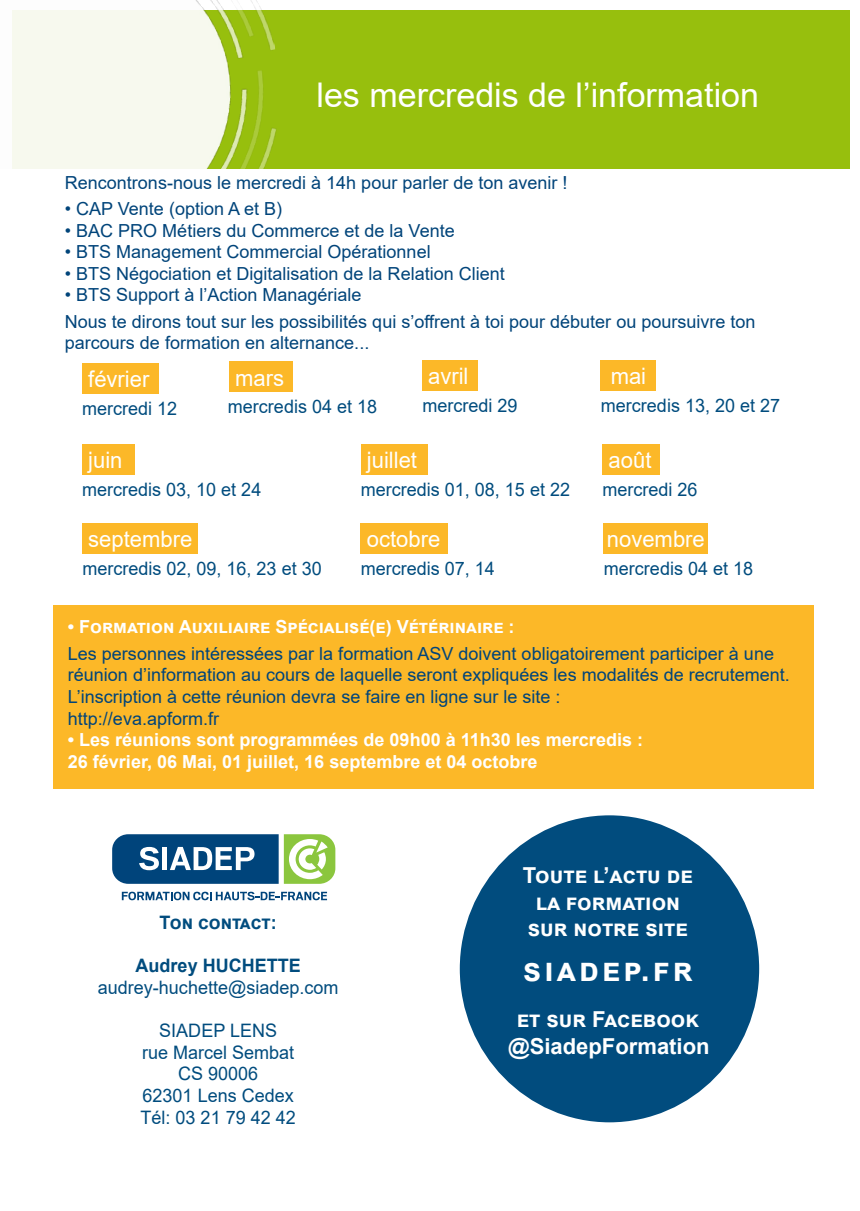
<style>
.page{position:relative;width:860px;height:1211px;background:#fff}
.page>*{position:absolute;margin:0;border:0;box-sizing:border-box;transform-origin:0 0}
.t1{font:34px "Arial";color:#fff}
.t2{font:700 32.4px "Arial";letter-spacing:.1em;color:#fff}
.t3{font:22.6px "Arial";color:#fff}
.t4{font:700 22px "Arial";color:#fff}
.t5{font:18.6px "Arial";color:#014c7e}
.t6{font:700 18.6px "Arial";color:#014c7e}
.t7{font:18px/21.6px "Arial";color:#00447a}
.t8{font:700 18px "Arial";color:#fff}
</style>
<div class="page">
<div style="left:53px;top:605px;width:760px;height:183px;background:#fcb828"></div>
<svg style="left:284px;top:834px;width:51px;height:50px"></svg>
<svg style="left:122px;top:891px;width:205px;height:9px"></svg>
<svg style="left:112px;top:834px;width:166px;height:50px"></svg>
<div style="left:13px;top:10px;width:836px;height:159px;background:#97bf0d"></div>
<img style="left:12px;top:0;width:264px;height:169px">
<div style="left:82px;top:363px;width:76px;height:31px;background:#fcb828"></div>
<div style="left:229px;top:361px;width:63px;height:31px;background:#fcb828"></div>
<div style="left:422px;top:360px;width:55px;height:30px;background:#fcb828"></div>
<div style="left:82px;top:444px;width:52px;height:30px;background:#fcb828"></div>
<div style="left:360px;top:444px;width:67px;height:30px;background:#fcb828"></div>
<div style="left:602px;top:444px;width:58px;height:30px;background:#fcb828"></div>
<div style="left:82px;top:523px;width:115px;height:31px;background:#fcb828"></div>
<div style="left:360px;top:523px;width:88px;height:31px;background:#fcb828"></div>
<div style="left:603px;top:523px;width:104px;height:31px;background:#fcb828"></div>
<div style="left:459px;top:815px;width:299px;height:307px;background:#014c7e;border-radius:50%"></div>
<div style="left:600px;top:360px;width:56px;height:30px;background:#fcb828"></div>
<p class="t1" style="left:316px;top:71px;width:444px">les mercredis de l’information</p>
<p class="t7" style="left:65px;top:171px;width:504px">Rencontrons-nous le mercredi à 14h pour parler de ton avenir !</p>
<p class="t7" style="left:65px;top:198px;width:219px">• CAP Vente (option A et B)</p>
<p class="t7" style="left:65px;top:219px;width:391px">• BAC PRO Métiers du Commerce et de la Vente</p>
<p class="t7" style="left:65px;top:241px;width:367px">• BTS Management Commercial Opérationnel</p>
<p class="t7" style="left:65px;top:262px;width:441px">• BTS Négociation et Digitalisation de la Relation Client</p>
<p class="t7" style="left:65px;top:284px;width:298px">• BTS Support à l’Action Managériale</p>
<p class="t7" style="left:65px;top:310px;width:691px">Nous te dirons tout sur les possibilités qui s’offrent à toi pour débuter ou poursuivre ton parcours de formation en alternance...</p>
<p class="t3" style="left:610px;top:360px;width:37px">mai</p>
<p class="t5" style="left:600px;top:392px;width:181px">mercredis 13, 20 et 27</p>
<p class="t3" style="left:428px;top:360px;width:42px">avril</p>
<p class="t5" style="left:422px;top:392px;width:97px">mercredi 29</p>
<p class="t3" style="left:88px;top:364px;width:63px">février</p>
<p class="t5" style="left:82px;top:396px;width:97px">mercredi 12</p>
<p class="t3" style="left:235px;top:362px;width:50px">mars</p>
<p class="t5" style="left:228px;top:393px;width:151px">mercredis 04 et 18</p>
<p class="t3" style="left:88px;top:444px;width:36px">juin</p>
<p class="t5" style="left:82px;top:476px;width:181px">mercredis 03, 10 et 24</p>
<p class="t3" style="left:88px;top:524px;width:105px">septembre</p>
<p class="t5" style="left:82px;top:555px;width:241px">mercredis 02, 09, 16, 23 et 30</p>
<p class="t3" style="left:366px;top:444px;width:52px">juillet</p>
<p class="t5" style="left:360px;top:476px;width:211px">mercredis 01, 08, 15 et 22</p>
<p class="t3" style="left:366px;top:524px;width:75px">octobre</p>
<p class="t5" style="left:360px;top:555px;width:136px">mercredis 07, 14</p>
<p class="t3" style="left:608px;top:444px;width:44px">août</p>
<p class="t5" style="left:602px;top:476px;width:97px">mercredi 26</p>
<p class="t3" style="left:606px;top:524px;width:99px">novembre</p>
<p class="t5" style="left:603px;top:555px;width:151px">mercredis 04 et 18</p>
<p class="t8" style="left:68px;top:614px;width:448px">• Formation Auxiliaire Spécialisé(e) Vétérinaire :</p>
<p class="t7" style="left:68px;top:642px;width:723px">Les personnes intéressées par la formation ASV doivent obligatoirement participer à une réunion d’information au cours de laquelle seront expliquées les modalités de recrutement.<br>L’inscription à cette réunion devra se faire en ligne sur le site :</p>
<p class="t7" style="left:68px;top:707px;width:153px">http://eva.apform.fr</p>
<p class="t8" style="left:68px;top:727px;width:576px">• Les réunions sont programmées de 09h00 à 11h30 les mercredis :</p>
<p class="t8" style="left:68px;top:749px;width:471px">26 février, 06 Mai, 01 juillet, 16 septembre et 04 octobre</p>
<p class="t6" style="left:159px;top:909px;width:119px">Ton contact:</p>
<p class="t6" style="left:135px;top:952px;width:167px">Audrey HUCHETTE</p>
<p class="t5" style="left:98px;top:974px;width:242px">audrey-huchette@siadep.com</p>
<p class="t5" style="left:159px;top:1017px;width:119px">SIADEP LENS</p>
<p class="t5" style="left:142px;top:1039px;width:154px">rue Marcel Sembat</p>
<p class="t5" style="left:178px;top:1061px;width:82px">CS 90006</p>
<p class="t5" style="left:142px;top:1082px;width:153px">62301 Lens Cedex</p>
<p class="t5" style="left:140px;top:1104px;width:157px">Tél: 03 21 79 42 42</p>
<p class="t4" style="left:522px;top:860px;width:171px">Toute l’actu de</p>
<p class="t4" style="left:535px;top:886px;width:146px">la formation</p>
<p class="t4" style="left:527px;top:913px;width:161px">sur notre site</p>
<p class="t2" style="left:523px;top:946px;width:163px">siadep.fr</p>
<p class="t4" style="left:516px;top:1004px;width:184px">et sur Facebook</p>
<p class="t4" style="left:508px;top:1030px;width:203px">@SiadepFormation</p>
</div>
